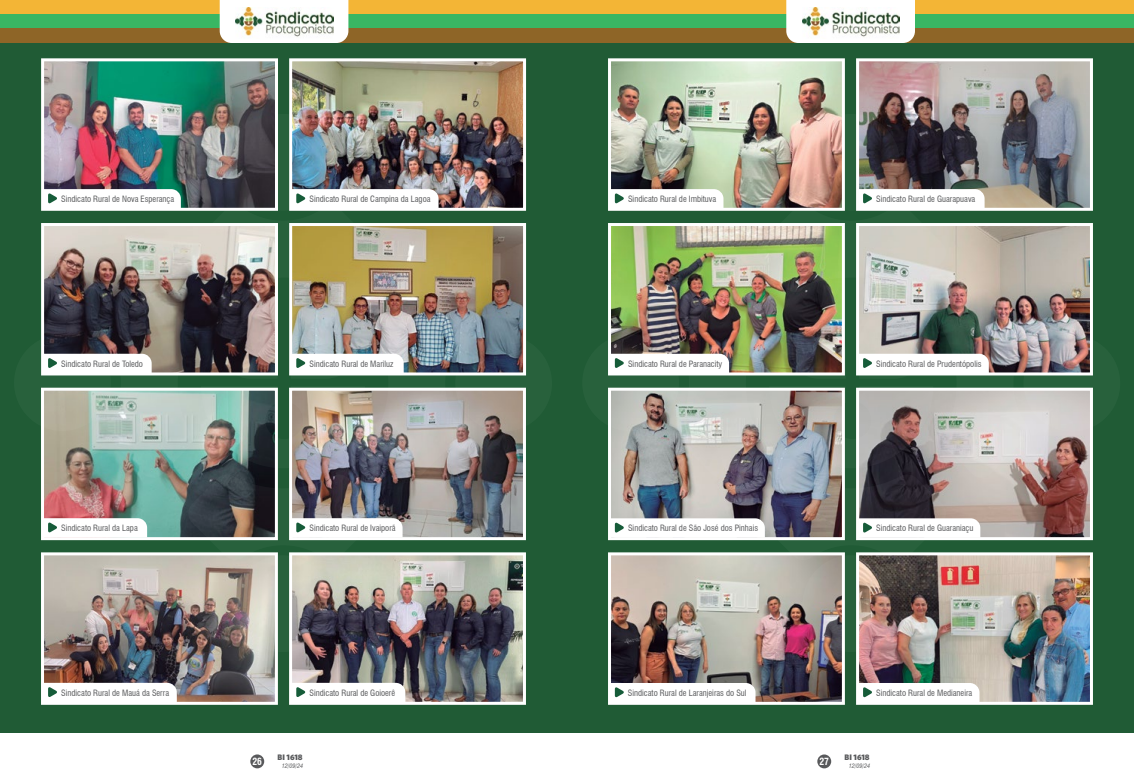
<style>
.page{position:relative;width:1134px;height:780px;background:#fff}
.page>*{position:absolute;margin:0;border:0;box-sizing:border-box;transform-origin:0 0}
.t1{font:700 condensed 9.6px "Swiss 721 BT";color:#fff}
.t2{font:condensed 8.5px "Swiss 721 BT";color:#58595b}
.t3{font:900 8px "Whitney HTF";color:#58595b}
.t4{font:italic condensed 6px "Swiss 721 BT";color:#58595b}
</style>
<div class="page">
<div style="left:250px;top:754px;width:14px;height:14px;background:#58595b;border-radius:50%"></div>
<div style="left:817px;top:754px;width:14px;height:14px;background:#58595b;border-radius:50%"></div>
<div style="left:0;top:0;width:1134px;height:732px;background:#205b35"></div>
<div style="left:0;top:0;width:1134px;height:14px;background:#f3b536"></div>
<div style="left:0;top:14px;width:1134px;height:15px;background:#39b663"></div>
<div style="left:0;top:29px;width:1134px;height:14px;background:#8e6527"></div>
<img style="left:612px;top:62px;width:229px;height:127px">
<div style="left:608px;top:58px;width:237px;height:153px;border:3px solid #fff"></div>
<img style="left:860px;top:62px;width:229px;height:145px">
<div style="left:856px;top:58px;width:237px;height:153px;border:3px solid #fff"></div>
<img style="left:1030px;top:227px;width:59px;height:130px">
<img style="left:1030px;top:409px;width:59px;height:127px">
<img style="left:612px;top:561px;width:229px;height:139px">
<div style="left:608px;top:552px;width:237px;height:152px;border:3px solid #fff"></div>
<img style="left:860px;top:556px;width:229px;height:144px">
<div style="left:856px;top:552px;width:237px;height:152px;border:3px solid #fff"></div>
<img style="left:462px;top:409px;width:60px;height:127px">
<img style="left:45px;top:561px;width:229px;height:139px">
<div style="left:41px;top:552px;width:237px;height:152px;border:3px solid #fff"></div>
<img style="left:293px;top:556px;width:229px;height:144px">
<div style="left:289px;top:552px;width:237px;height:152px;border:3px solid #fff"></div>
<img style="left:803px;top:114px;width:97px;height:97px;border-radius:50%">
<img style="left:802px;top:555px;width:97px;height:97px;border-radius:50%">
<img style="left:1023px;top:335px;width:97px;height:96px;border-radius:50%">
<svg style="left:582px;top:334px;width:97px;height:97px"></svg>
<div style="left:235px;top:114px;width:97px;height:97px;background:#28613c;border-radius:50%"></div>
<img style="left:234px;top:555px;width:97px;height:97px;border-radius:50%">
<svg style="left:455px;top:335px;width:97px;height:96px"></svg>
<svg style="left:14px;top:334px;width:97px;height:97px"></svg>
<img style="left:45px;top:62px;width:229px;height:127px">
<div style="left:41px;top:58px;width:237px;height:153px;border:3px solid #fff"></div>
<img style="left:293px;top:62px;width:229px;height:145px">
<div style="left:289px;top:58px;width:237px;height:153px;border:3px solid #fff"></div>
<img style="left:462px;top:227px;width:60px;height:144px">
<div style="left:289px;top:223px;width:237px;height:152px;border:3px solid #fff"></div>
<div style="left:220px;top:0;width:128px;height:43px;background:#fff"></div>
<img style="left:236px;top:8px;width:97px;height:30px">
<div style="left:786px;top:0;width:129px;height:43px;background:#fff"></div>
<img style="left:802px;top:8px;width:98px;height:30px">
<svg style="left:44px;top:682px;width:133px;height:20px;background:#f1f1f1"></svg>
<svg style="left:292px;top:682px;width:113px;height:20px;background:#f2f4f3"></svg>
<img style="left:611px;top:189px;width:419px;height:372px">
<div style="left:611px;top:683px;width:144px;height:19px;background:#fff"></div>
<div style="left:859px;top:683px;width:120px;height:19px;background:#fff"></div>
<img style="left:44px;top:189px;width:418px;height:372px">
<p class="t2" style="left:61px;top:194px;width:115px">Sindicato Rural de Nova Esperança</p>
<p class="t2" style="left:309px;top:194px;width:123px">Sindicato Rural de Campina da Lagoa</p>
<p class="t2" style="left:628px;top:194px;width:90px">Sindicato Rural de Imbituva</p>
<p class="t2" style="left:876px;top:194px;width:101px">Sindicato Rural de Guarapuava</p>
<p class="t2" style="left:61px;top:358px;width:83px">Sindicato Rural de Toledo</p>
<p class="t2" style="left:309px;top:358px;width:85px">Sindicato Rural de Mariluz</p>
<p class="t2" style="left:628px;top:358px;width:96px">Sindicato Rural de Paranacity</p>
<p class="t2" style="left:876px;top:358px;width:107px">Sindicato Rural de Prudentópolis</p>
<p class="t2" style="left:61px;top:522px;width:78px">Sindicato Rural da Lapa</p>
<p class="t2" style="left:309px;top:522px;width:88px">Sindicato Rural de Ivaiporã</p>
<p class="t2" style="left:628px;top:523px;width:132px">Sindicato Rural de São José dos Pinhais</p>
<p class="t2" style="left:876px;top:523px;width:99px">Sindicato Rural de Guaraniaçu</p>
<p class="t2" style="left:61px;top:687px;width:109px">Sindicato Rural de Mauá da Serra</p>
<p class="t2" style="left:309px;top:687px;width:87px">Sindicato Rural de Goioerê</p>
<p class="t2" style="left:628px;top:687px;width:120px">Sindicato Rural de Laranjeiras do Sul</p>
<p class="t2" style="left:876px;top:687px;width:97px">Sindicato Rural de Medianeira</p>
<p class="t1" style="left:252px;top:755px;width:11px">26</p>
<p class="t3" style="left:278px;top:752px;width:27px">BI 1618</p>
<p class="t4" style="left:282px;top:762px;width:23px">12/09/24</p>
<p class="t1" style="left:819px;top:755px;width:11px">27</p>
<p class="t3" style="left:844px;top:752px;width:27px">BI 1618</p>
<p class="t4" style="left:849px;top:762px;width:23px">12/09/24</p>
</div>
